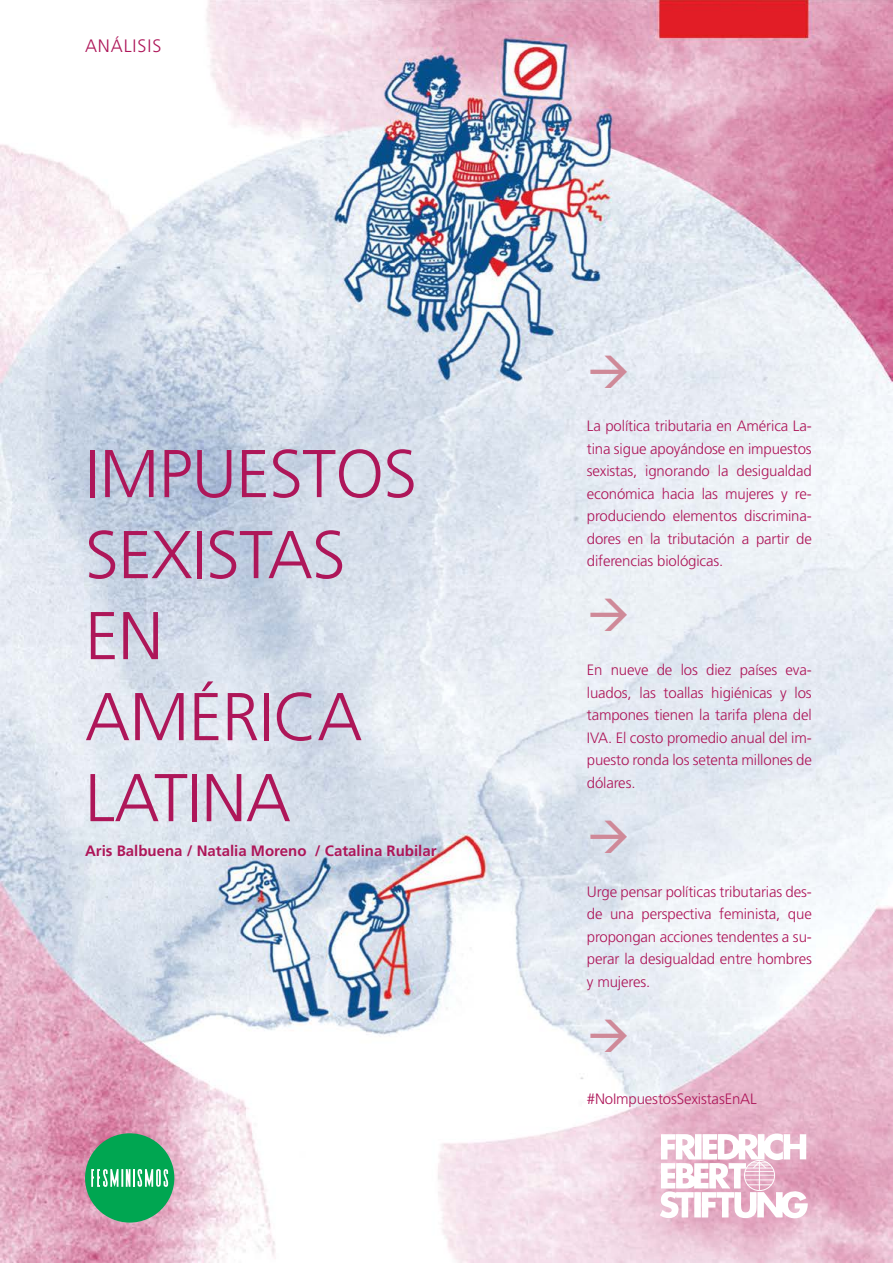
<style>
.page{position:relative;width:893px;height:1263px;background:#fff}
.page>*{position:absolute;margin:0;border:0;box-sizing:border-box;transform-origin:0 0}
.t1{font:300 67.5px/81px "Frutiger";letter-spacing:-.01em;color:#ae1659}
.t2{font:300 18px "Frutiger";letter-spacing:.05em;color:#ae1659}
.t3{font:300 15px/22.5px "Frutiger";letter-spacing:-.01em;color:#ae1659;text-align:justify}
.t4{font:700 15px "Frutiger";color:#ae1659}
</style>
<div class="page">
<img style="left:0;top:0;width:893px;height:1263px">
<svg style="left:660px;top:1133px;width:148px;height:87px"></svg>
<div style="left:85px;top:1133px;width:89px;height:89px;background:#00a651;border-radius:50%"></div>
<svg style="left:91px;top:1169px;width:77px;height:18px"></svg>
<svg style="left:591px;top:355px;width:36px;height:33px"></svg>
<svg style="left:591px;top:598px;width:36px;height:33px"></svg>
<svg style="left:591px;top:820px;width:36px;height:33px"></svg>
<svg style="left:591px;top:1018px;width:36px;height:33px"></svg>
<p class="t2" style="left:85px;top:35px;width:78px">ANÁLISIS</p>
<h1 class="t1" style="left:85px;top:434px;width:334px">IMPUESTOS<br>SEXISTAS<br>EN<br>AMÉRICA<br>LATINA</h1>
<p class="t4" style="left:85px;top:842px;width:353px">Aris Balbuena / Natalia Moreno / Catalina Rubilar</p>
<p class="t3" style="left:587px;top:415px;width:227px">La política tributaria en América La&shy;tina sigue apoyándose en impuestos sexistas, ignorando la desigualdad económica hacia las mujeres y re&shy;produciendo elementos discrimina&shy;dores en la tributación a partir de diferencias biológicas.</p>
<p class="t3" style="left:587px;top:659px;width:227px">En nueve de los diez países eva&shy;luados, las toallas higiénicas y los tampones tienen la tarifa plena del IVA. El costo promedio anual del im&shy;puesto ronda los setenta millones de dólares.</p>
<p class="t3" style="left:587px;top:880px;width:227px">Urge pensar políticas tributarias des&shy;de una perspectiva feminista, que propongan acciones tendentes a su&shy;perar la desigualdad entre hombres y mujeres.</p>
<p class="t3" style="left:587px;top:1088px;width:171px">#NoImpuestosSexistasEnAL</p>
</div>
